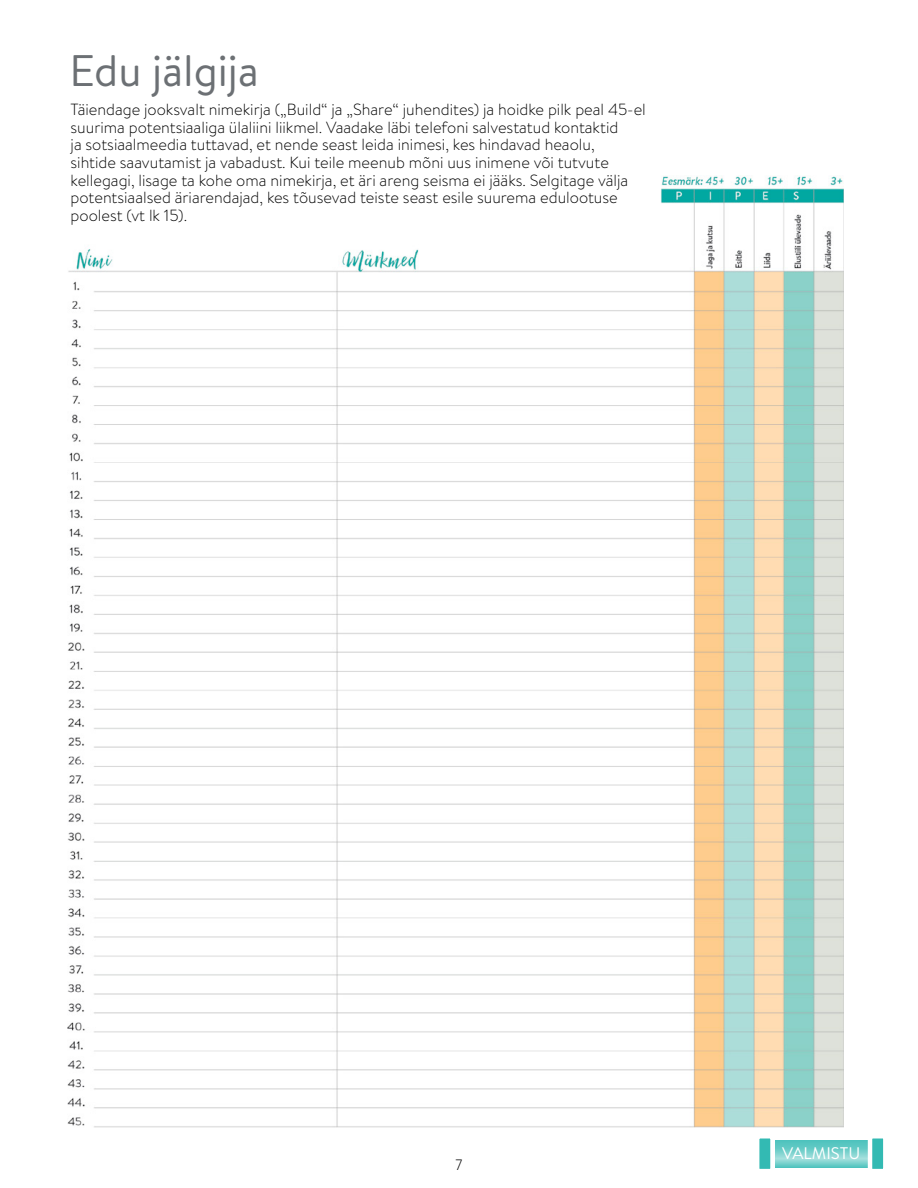
<style>
.page{position:relative;width:918px;height:1188px;background:#fff}
.page>*{position:absolute;margin:0;border:0;box-sizing:border-box;transform-origin:0 0}
.t1{font:44.1px "Brandon Text";color:#6c7074}
.t2{font:16.8px "Brandon Text";color:#fff}
.t3{font:300 16.2px/17.7px "Brandon Text";color:#000}
.t4{font:300 15px "Gotham Narrow";color:#000}
</style>
<div class="page">
<img style="left:68px;top:176px;width:776px;height:952px">
<svg style="left:775px;top:1140px;width:93px;height:27px;background:#73cfcb"></svg>
<div style="left:755px;top:1134px;width:20px;height:39px;background:#33bab3;border:4px solid #fff"></div>
<div style="left:868px;top:1134px;width:20px;height:39px;background:#33bab3;border:4px solid #fff"></div>
<h1 class="t1" style="left:69px;top:40px;width:191px">Edu jälgija</h1>
<p class="t3" style="left:71px;top:100px;width:577px">Täiendage jooksvalt nimekirja („Build“ ja „Share“ juhendites) ja hoidke pilk peal 45-el suurima potentsiaaliga ülaliini liikmel. Vaadake läbi telefoni salvestatud kontaktid<br>ja sotsiaalmeedia tuttavad, et nende seast leida inimesi, kes hindavad heaolu,<br>sihtide saavutamist ja vabadust. Kui teile meenub mõni uus inimene või tutvute kellegagi, lisage ta kohe oma nimekirja, et äri areng seisma ei jääks. Selgitage välja potentsiaalsed äriarendajad, kes tõusevad teiste seast esile suurema edulootuse poolest (vt lk 15).</p>
<p class="t4" style="left:455px;top:1155px;width:9px">7</p>
<p class="t2" style="left:782px;top:1142px;width:80px">VALMISTU</p>
</div>
